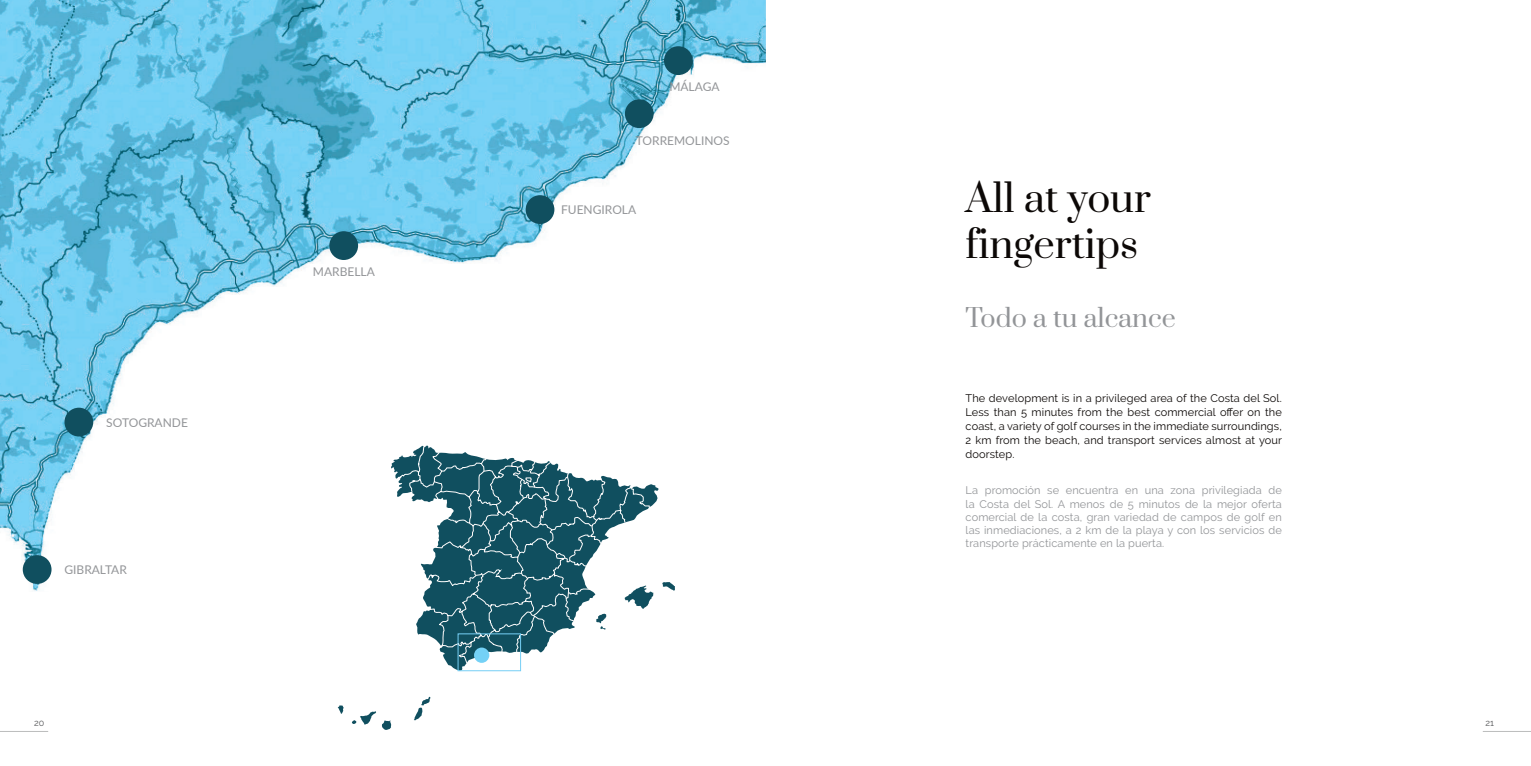
<style>
.page{position:relative;width:1531px;height:766px;background:#fff}
.page>*{position:absolute;margin:0;border:0;box-sizing:border-box;transform-origin:0 0}
.t1{font:38px/45.6px "Prata";color:#0c0806}
.t2{font:25px "Prata";color:#939598}
.t3{font:12px "Lato";color:#939598}
.t4{font:11px/13.2px "Raleway";letter-spacing:.01em;color:#939598;text-align:justify}
.t5{font:11px/14px "Raleway";letter-spacing:.01em;color:#0c0806;text-align:justify}
.t6{font:9px "Raleway";color:#57585a}
</style>
<div class="page">
<hr style="left:0;top:730px;width:48px;height:1px;background:#57585a">
<hr style="left:1483px;top:730px;width:48px;height:1px;background:#57585a">
<img style="left:0;top:0;width:765px;height:591px">
<div style="left:64px;top:407px;width:29px;height:29px;background:#104f5f;border-radius:50%"></div>
<div style="left:329px;top:231px;width:29px;height:29px;background:#104f5f;border-radius:50%"></div>
<div style="left:526px;top:195px;width:28px;height:29px;background:#104f5f;border-radius:50%"></div>
<div style="left:625px;top:99px;width:29px;height:29px;background:#104f5f;border-radius:50%"></div>
<div style="left:664px;top:46px;width:29px;height:29px;background:#104f5f;border-radius:50%"></div>
<div style="left:23px;top:555px;width:29px;height:28px;background:#104f5f;border-radius:50%"></div>
<svg style="left:382px;top:720px;width:9px;height:9px"></svg>
<svg style="left:414px;top:696px;width:16px;height:24px"></svg>
<svg style="left:338px;top:705px;width:6px;height:8px"></svg>
<svg style="left:352px;top:711px;width:24px;height:13px"></svg>
<svg style="left:662px;top:581px;width:13px;height:9px"></svg>
<svg style="left:391px;top:445px;width:267px;height:225px"></svg>
<svg style="left:400px;top:446px;width:253px;height:217px"></svg>
<div style="left:457px;top:633px;width:64px;height:38px;border:1px solid #76cff5"></div>
<div style="left:474px;top:647px;width:15px;height:15px;background:#74d1f6;border-radius:50%"></div>
<p class="t3" style="left:669px;top:78px;width:52px">MÁLAGA</p>
<p class="t3" style="left:106px;top:414px;width:83px">SOTOGRANDE</p>
<p class="t3" style="left:64px;top:561px;width:64px">GIBRALTAR</p>
<p class="t3" style="left:313px;top:263px;width:63px">MARBELLA</p>
<p class="t3" style="left:636px;top:132px;width:95px">TORREMOLINOS</p>
<p class="t3" style="left:561px;top:201px;width:77px">FUENGIROLA</p>
<h1 class="t1" style="left:965px;top:173px;width:187px">All at your fingertips</h1>
<h2 class="t2" style="left:965px;top:296px;width:212px">Todo a tu alcance</h2>
<p class="t5" style="left:965px;top:391px;width:318px">The development is in a privileged area of the Costa del Sol.<br>Less than 5 minutes from the best commercial offer on the coast, a variety of golf courses in the immediate surroundings, 2 km from the beach, and transport services almost at your doorstep.</p>
<p class="t4" style="left:965px;top:483px;width:318px">La promoción se encuentra en una zona privilegiada de la Costa del Sol. A menos de 5 minutos de la mejor oferta comercial de la costa, gran variedad de campos de golf en las inmediaciones, a 2 km de la playa y con los servicios de transporte prácticamente en la puerta.</p>
<p class="t6" style="left:34px;top:717px;width:12px">20</p>
<p class="t6" style="left:1485px;top:717px;width:10px">21</p>
</div>
